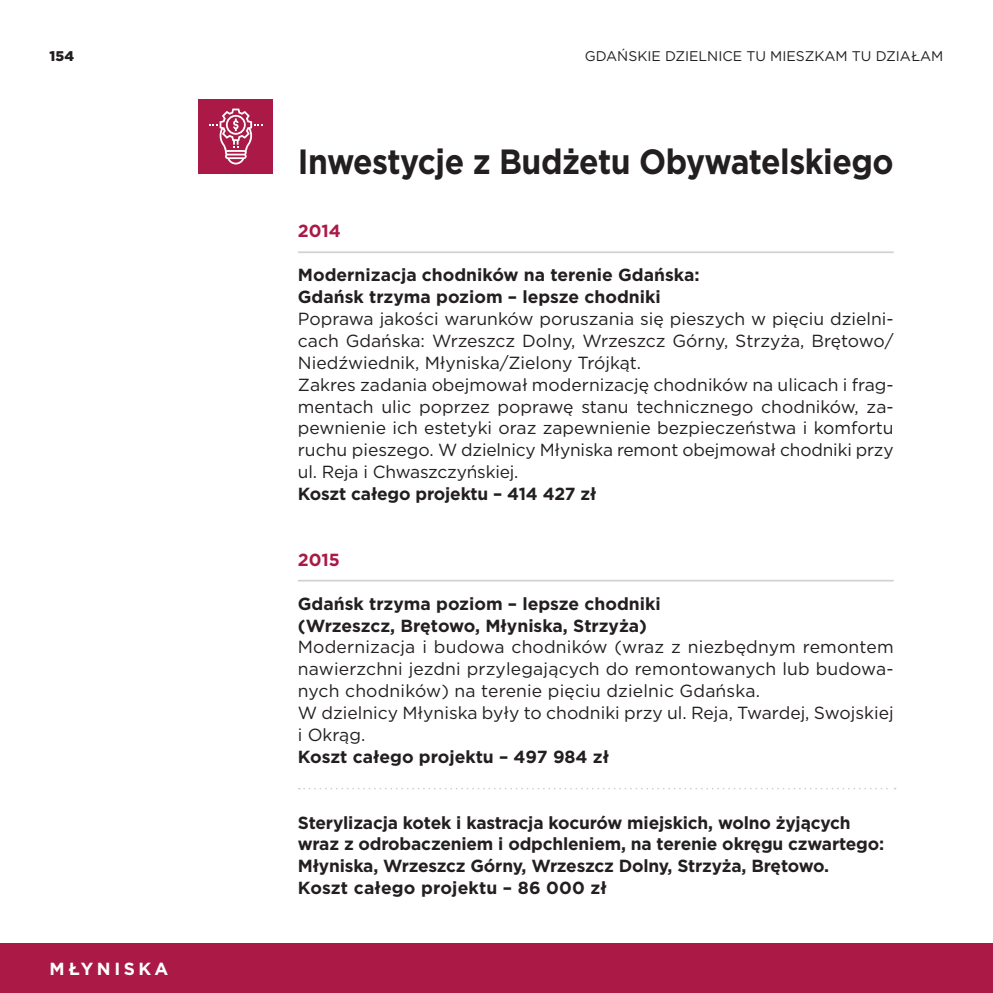
<style>
.page{position:relative;width:993px;height:993px;background:#fff}
.page>*{position:absolute;margin:0;border:0;box-sizing:border-box;transform-origin:0 0}
.t1{font:700 35px "Gotham";letter-spacing:-.015em;color:#231f20;scale:.91 1}
.t2{font:17.5px/21.9px "Gotham";color:#231f20}
.t3{font:700 17.5px/21.9px "Gotham";letter-spacing:-.01em;color:#231f20}
.t4{font:700 17.5px "Gotham";letter-spacing:.2em;color:#fff}
.t5{font:700 17.5px "Gotham";color:#ab1a47}
.t6{font:14px "Gotham";color:#231f20}
.t7{font:900 14px "Gotham";color:#231f20}
</style>
<div class="page">
<div style="left:0;top:943px;width:992px;height:49px;background:#ab1a47"></div>
<hr style="left:298px;top:251px;width:595px;height:2px;background:#d1d2d4">
<hr style="left:298px;top:579px;width:595px;height:2px;background:#d1d2d4">
<svg style="left:299px;top:787px;width:596px;height:2px"></svg>
<div style="left:198px;top:99px;width:75px;height:75px;background:#ab1a47"></div>
<svg style="left:209px;top:108px;width:54px;height:56px"></svg>
<p class="t7" style="left:50px;top:46px;width:26px">154</p>
<p class="t6" style="left:584px;top:47px;width:360px">GDAŃSKIE DZIELNICE TU MIESZKAM TU DZIAŁAM</p>
<h1 class="t1" style="left:298px;top:138px;width:656px">Inwestycje z Budżetu Obywatelskiego</h1>
<p class="t5" style="left:298px;top:219px;width:45px">2014</p>
<p class="t3" style="left:298px;top:264px;width:403px">Modernizacja chodników na terenie Gdańska:<br>Gdańsk trzyma poziom – lepsze chodniki</p>
<p class="t2" style="left:298px;top:307px;width:597px">Poprawa jakości warunków poruszania się pieszych w pięciu dzielni&shy;cach Gdańska: Wrzeszcz Dolny, Wrzeszcz Górny, Strzyża, Brętowo/ Niedźwiednik, Młyniska/Zielony Trójkąt.<br>Zakres zadania obejmował modernizację chodników na ulicach i frag&shy;mentach ulic poprzez poprawę stanu technicznego chodników, za&shy;pewnienie ich estetyki oraz zapewnienie bezpieczeństwa i komfortu ruchu pieszego. W dzielnicy Młyniska remont obejmował chodniki przy ul. Reja i Chwaszczyńskiej.</p>
<p class="t3" style="left:298px;top:482px;width:300px">Koszt całego projektu – 414 427 zł</p>
<p class="t5" style="left:298px;top:548px;width:43px">2015</p>
<p class="t3" style="left:298px;top:592px;width:364px">Gdańsk trzyma poziom – lepsze chodniki (Wrzeszcz, Brętowo, Młyniska, Strzyża)</p>
<p class="t2" style="left:298px;top:635px;width:597px">Modernizacja i budowa chodników (wraz z niezbędnym remontem nawierzchni jezdni przylegających do remontowanych lub budowa&shy;nych chodników) na terenie pięciu dzielnic Gdańska.<br>W dzielnicy Młyniska były to chodniki przy ul. Reja, Twardej, Swojskiej i Okrąg.</p>
<p class="t3" style="left:298px;top:745px;width:313px">Koszt całego projektu – 497 984 zł</p>
<p class="t4" style="left:50px;top:957px;width:120px">MŁYNISKA</p>
<p class="t3" style="left:298px;top:811px;width:587px">Sterylizacja kotek i kastracja kocurów miejskich, wolno żyjących wraz z odrobaczeniem i odpchleniem, na terenie okręgu czwartego:<br>Młyniska, Wrzeszcz Górny, Wrzeszcz Dolny, Strzyża, Brętowo.<br>Koszt całego projektu – 86 000 zł</p>
</div>
